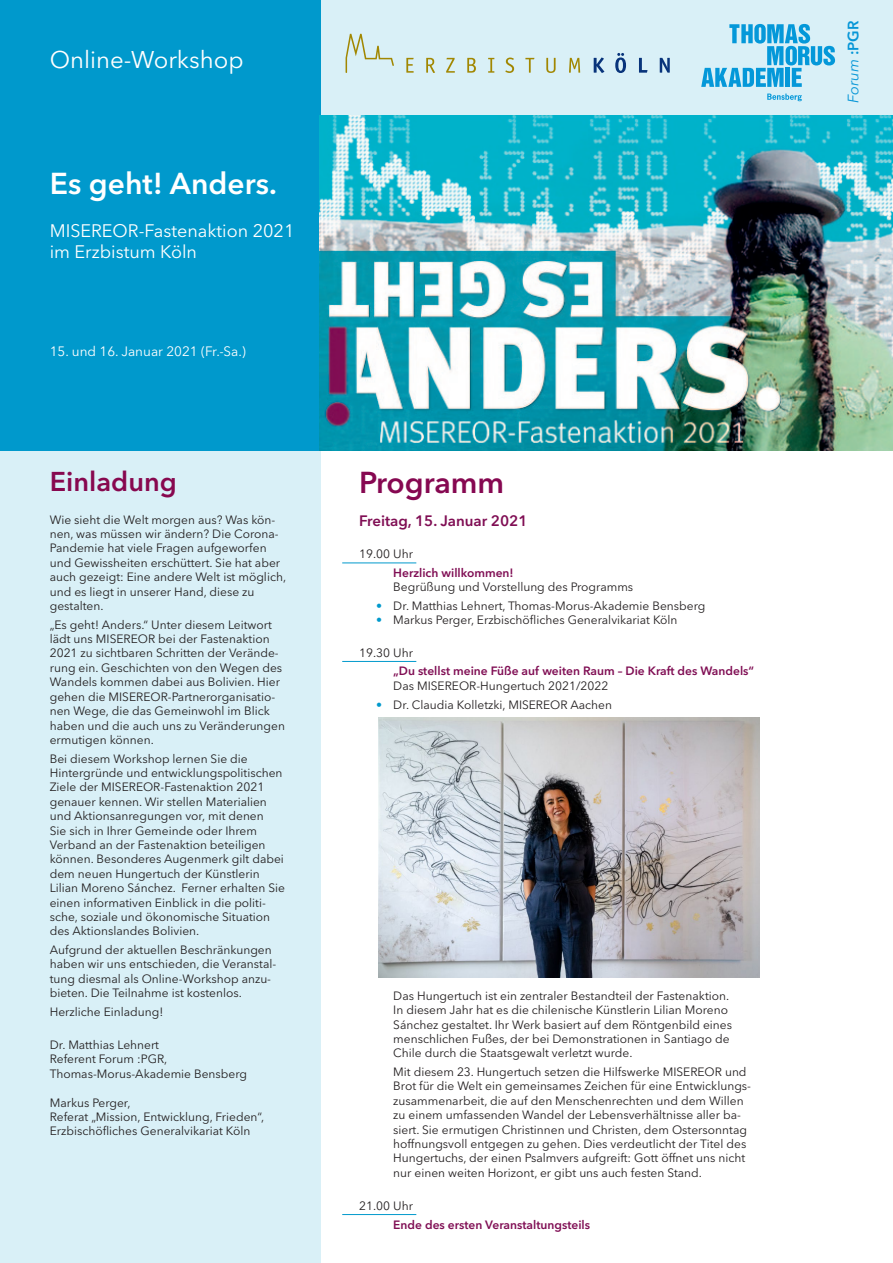
<style>
.page{position:relative;width:893px;height:1263px;background:#fff}
.page>*{position:absolute;margin:0;border:0;box-sizing:border-box;transform-origin:0 0}
.t1{font:600 30px "Avenir Next LT Pro";color:#fff}
.t2{font:600 30px "Avenir Next LT Pro";color:#860851}
.t3{font:600 27px "Avenir Next LT Pro";color:#87084f}
.t4{font:24px "Avenir Next LT Pro";color:#fff}
.t5{font:18px/21.6px "Avenir Next LT Pro";color:#fff}
.t6{font:600 15px "Avenir Next LT Pro";color:#800e54}
.t7{font:italic 15px "Avenir Next LT Pro";color:#0696d7}
.t8{font:13.5px "Avenir Next LT Pro";color:#fff}
.t9{font:12px/14.4px "Avenir Next LT Pro";color:#231f20}
.t10{font:600 12px "Avenir Next LT Pro";color:#800e54}
.s1{color:#09c}
.s2{font-weight:600;font-style:normal}
</style>
<div class="page">
<div style="left:321px;top:0;width:572px;height:121px;background:#d9f0f7"></div>
<div style="left:0;top:451px;width:320px;height:812px;background:#d9f0f7"></div>
<div style="left:0;top:0;width:320px;height:451px;background:#09c"></div>
<svg style="left:701px;top:24px;width:134px;height:63px"></svg>
<svg style="left:767px;top:94px;width:35px;height:7px"></svg>
<hr style="left:342px;top:562px;width:74px;height:1px;background:#09c">
<hr style="left:342px;top:661px;width:74px;height:1px;background:#09c">
<hr style="left:342px;top:1214px;width:74px;height:1px;background:#09c">
<img style="left:320px;top:116px;width:573px;height:335px">
<svg style="left:406px;top:58px;width:8px;height:15px"></svg>
<svg style="left:426px;top:58px;width:9px;height:15px"></svg>
<svg style="left:446px;top:58px;width:9px;height:15px"></svg>
<svg style="left:467px;top:58px;width:9px;height:15px"></svg>
<svg style="left:488px;top:58px;width:6px;height:15px"></svg>
<svg style="left:505px;top:58px;width:9px;height:15px"></svg>
<svg style="left:525px;top:58px;width:9px;height:15px"></svg>
<svg style="left:546px;top:58px;width:10px;height:15px"></svg>
<svg style="left:569px;top:58px;width:11px;height:15px"></svg>
<svg style="left:594px;top:57px;width:10px;height:16px"></svg>
<svg style="left:615px;top:53px;width:11px;height:20px"></svg>
<svg style="left:639px;top:58px;width:8px;height:15px"></svg>
<svg style="left:660px;top:58px;width:10px;height:15px"></svg>
<svg style="left:346px;top:34px;width:48px;height:39px"></svg>
<img style="left:379px;top:718px;width:381px;height:259px">
<h3 class="t4" style="left:50px;top:45px;width:195px">Online-Workshop</h3>
<h1 class="t1" style="left:50px;top:165px;width:229px">Es geht! Anders.</h1>
<h3 class="t5" style="left:50px;top:220px;width:246px">MISEREOR-Fastenaktion 2021 im Erzbistum Köln</h3>
<p class="t8" style="left:50px;top:343px;width:198px">15. und 16. Januar 2021 (Fr.-Sa.)</p>
<h2 class="t3" style="left:50px;top:465px;width:129px">Einladung</h2>
<h1 class="t2" style="left:359px;top:465px;width:146px">Programm</h1>
<p class="t9" style="left:50px;top:512px;width:238px">Wie sieht die Welt morgen aus? Was kön&shy;nen, was müssen wir ändern? Die Corona-Pandemie hat viele Fragen aufgeworfen und Gewissheiten erschüttert. Sie hat aber auch gezeigt: Eine andere Welt ist möglich, und es liegt in unserer Hand, diese zu gestalten.</p>
<p class="t9" style="left:50px;top:617px;width:237px">„Es geht! Anders.“ Unter diesem Leitwort lädt uns MISEREOR bei der Fastenaktion 2021 zu sichtbaren Schritten der Verände&shy;rung ein. Geschichten von den Wegen des Wandels kommen dabei aus Bolivien. Hier gehen die MISEREOR-Partnerorganisatio&shy;nen Wege, die das Gemeinwohl im Blick haben und die auch uns zu Veränderungen ermutigen können.</p>
<p class="t9" style="left:50px;top:751px;width:237px">Bei diesem Workshop lernen Sie die Hintergründe und entwicklungspolitischen Ziele der MISEREOR-Fastenaktion 2021 genauer kennen. Wir stellen Materialien und Aktionsanregungen vor, mit denen<br>Sie sich in Ihrer Gemeinde oder Ihrem Verband an der Fastenaktion beteiligen können. Besonderes Augenmerk gilt dabei dem neuen Hungertuch der Künstlerin Lilian Moreno Sánchez. Ferner erhalten Sie einen informativen Einblick in die politi&shy;sche, soziale und ökonomische Situation des Aktionslandes Bolivien.</p>
<p class="t9" style="left:50px;top:943px;width:228px">Aufgrund der aktuellen Beschränkungen haben wir uns entschieden, die Veranstal&shy;tung diesmal als Online-Workshop anzu&shy;bieten. Die Teilnahme ist kostenlos.</p>
<p class="t9" style="left:50px;top:1004px;width:115px">Herzliche Einladung!</p>
<p class="t9" style="left:50px;top:1037px;width:199px">Dr. Matthias Lehnert<br>Referent Forum :PGR,<br>Thomas-Morus-Akademie Bensberg</p>
<p class="t9" style="left:50px;top:1095px;width:216px">Markus Perger,<br>Referat „Mission, Entwicklung, Frieden“,<br>Erzbischöfliches Generalvikariat Köln</p>
<p class="t6" style="left:359px;top:511px;width:170px">Freitag, 15. Januar 2021</p>
<p class="t9" style="left:359px;top:547px;width:55px">19.00 Uhr</p>
<p class="t10" style="left:393px;top:565px;width:122px">Herzlich willkommen!</p>
<p class="t9" style="left:393px;top:580px;width:241px">Begrüßung und Vorstellung des Programms</p>
<p class="t9" style="left:376px;top:599px;width:331px"><span class="s1">•</span> Dr. Matthias Lehnert, Thomas-Morus-Akademie Bensberg</p>
<p class="t9" style="left:376px;top:613px;width:303px"><span class="s1">•</span> Markus Perger, Erzbischöfliches Generalvikariat Köln</p>
<p class="t9" style="left:359px;top:645px;width:55px">19.30 Uhr</p>
<p class="t10" style="left:393px;top:664px;width:362px">„Du stellst meine Füße auf weiten Raum – Die Kraft des Wandels“</p>
<p class="t9" style="left:393px;top:678px;width:217px">Das MISEREOR-Hungertuch 2021/2022</p>
<p class="t9" style="left:376px;top:697px;width:237px"><span class="s1">•</span> Dr. Claudia Kolletzki, MISEREOR Aachen</p>
<p class="t9" style="left:393px;top:988px;width:340px">Das Hungertuch ist ein zentraler Bestandteil der Fastenaktion.<br>In diesem Jahr hat es die chilenische Künstlerin Lilian Moreno Sánchez gestaltet. Ihr Werk basiert auf dem Röntgenbild eines menschlichen Fußes, der bei Demonstrationen in Santiago de Chile durch die Staatsgewalt verletzt wurde.</p>
<p class="t9" style="left:393px;top:1065px;width:359px">Mit diesem 23. Hungertuch setzen die Hilfswerke MISEREOR und Brot für die Welt ein gemeinsames Zeichen für eine Entwicklungs&shy;zusammenarbeit, die auf den Menschenrechten und dem Willen zu einem umfassenden Wandel der Lebensverhältnisse aller ba&shy;siert. Sie ermutigen Christinnen und Christen, dem Ostersonntag hoffnungsvoll entgegen zu gehen. Dies verdeutlicht der Titel des Hungertuchs, der einen Psalmvers aufgreift: Gott öffnet uns nicht nur einen weiten Horizont, er gibt uns auch festen Stand.</p>
<p class="t9" style="left:359px;top:1198px;width:55px">21.00 Uhr</p>
<p class="t10" style="left:393px;top:1217px;width:198px">Ende des ersten Veranstaltungsteils</p>
<p class="t7" style="left:844px;top:103px;width:83px;rotate:-90deg">Forum <span class="s2">:PGR</span></p>
</div>
